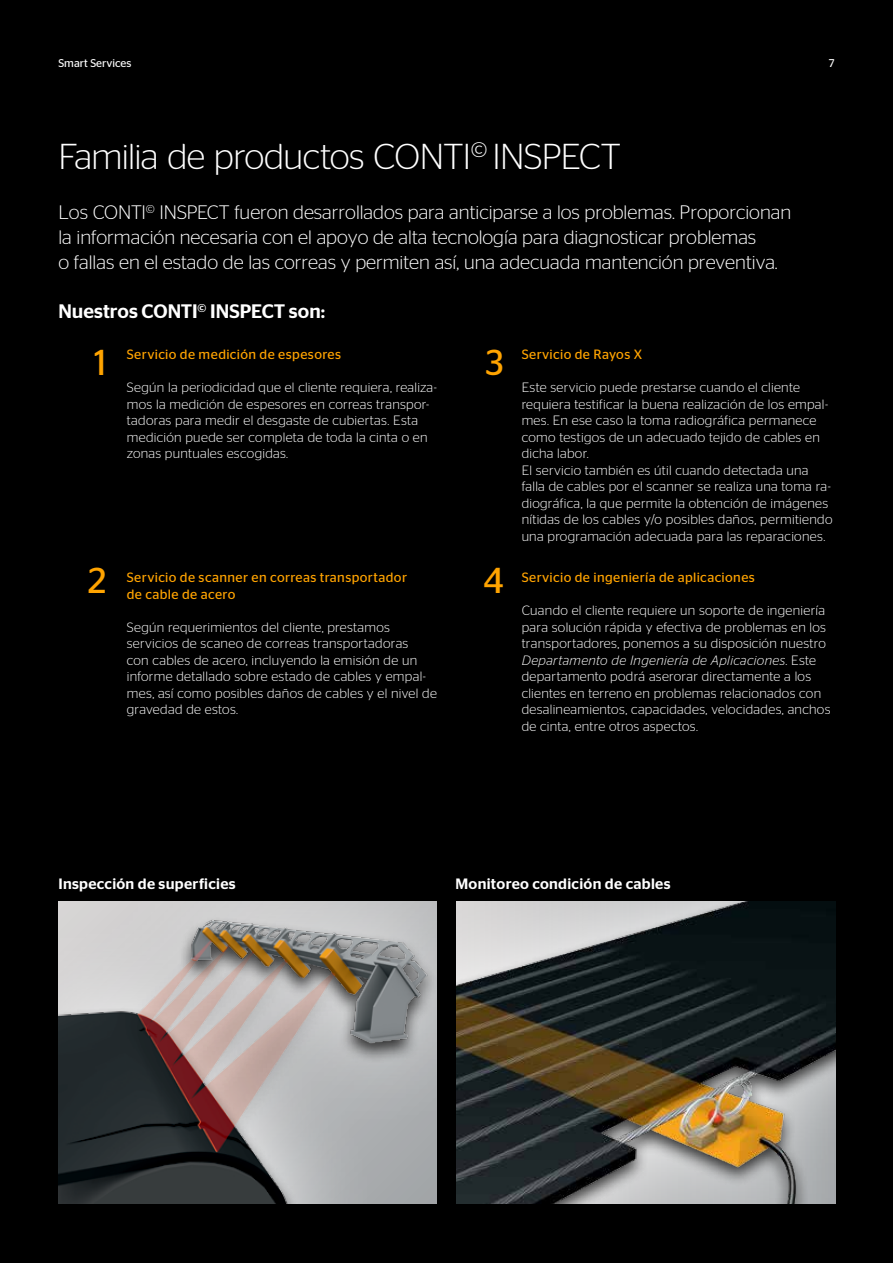
<style>
.page{position:relative;width:893px;height:1263px;background:#000}
.page>*{position:absolute;margin:0;border:0;box-sizing:border-box;transform-origin:0 0}
.t1{font:300 36px "Stag Sans";letter-spacing:-.015em;color:#fff}
.t2{font:36px "Stag Sans";color:#ffa400}
.t3{font:300 19.5px/24.8px "Stag Sans";color:#fff}
.t4{font:500 19.5px "Stag Sans";color:#fff}
.t5{font:500 15px "Stag Sans";letter-spacing:.02em;color:#fff}
.t6{font:300 13.5px/16.5px "Stag Sans";letter-spacing:.025em;color:#fff}
.t7{font:13.5px/16.5px "Stag Sans";letter-spacing:.03em;color:#ffa400}
.t8{font:11.25px "Stag Sans";color:#fff}
.s1{font-style:italic}
</style>
<div class="page">
<img style="left:58px;top:902px;width:379px;height:14px">
<div style="left:58px;top:916px;width:379px;height:288px;background:#000;opacity:.75"></div>
<div style="left:457px;top:902px;width:378px;height:302px;background:#000;opacity:.75"></div>
<p class="t8" style="left:58px;top:56px;width:75px">Smart Services</p>
<p class="t8" style="left:829px;top:56px;width:7px">7</p>
<h1 class="t1" style="left:58px;top:137px;width:564px">Familia de productos CONTI<sup>©</sup> INSPECT</h1>
<p class="t3" style="left:58px;top:200px;width:734px">Los CONTI<sup>©</sup> INSPECT fueron desarrollados para anticiparse a los problemas. Proporcionan la información necesaria con el apoyo de alta tecnología para diagnosticar problemas<br>o fallas en el estado de las correas y permiten así, una adecuada mantención preventiva.</p>
<h2 class="t4" style="left:58px;top:300px;width:268px">Nuestros CONTI<sup>©</sup> INSPECT son:</h2>
<h1 class="t2" style="left:94px;top:342px;width:14px">1</h1>
<p class="t7" style="left:522px;top:346px;width:122px">Servicio de Rayos X</p>
<p class="t6" style="left:522px;top:379px;width:312px">Este servicio puede prestarse cuando el cliente requiera testificar la buena realización de los empal&shy;mes. En ese caso la toma radiográfica permanece como testigos de un adecuado tejido de cables en dicha labor.<br>El servicio también es útil cuando detectada una falla de cables por el scanner se realiza una toma ra&shy;diográfica, la que permite la obtención de imágenes nítidas de los cables y/o posibles daños, permitiendo una programación adecuada para las reparaciones.</p>
<p class="t7" style="left:522px;top:569px;width:235px">Servicio de ingeniería de aplicaciones</p>
<p class="t6" style="left:522px;top:602px;width:310px">Cuando el cliente requiere un soporte de ingeniería para solución rápida y efectiva de problemas en los transportadores, ponemos a su disposición nuestro <span class="s1">Departamento de Ingeniería de Aplicaciones</span>. Este departamento podrá aserorar directamente a los clientes en terreno en problemas relacionados con desalineamientos, capacidades, velocidades, anchos de cinta, entre otros aspectos.</p>
<h1 class="t2" style="left:485px;top:342px;width:20px">3</h1>
<p class="t7" style="left:127px;top:346px;width:216px">Servicio de medición de espesores</p>
<p class="t6" style="left:127px;top:379px;width:312px">Según la periodicidad que el cliente requiera, realiza&shy;mos la medición de espesores en correas transpor&shy;tadoras para medir el desgaste de cubiertas. Esta medición puede ser completa de toda la cinta o en zonas puntuales escogidas.</p>
<h1 class="t2" style="left:88px;top:560px;width:20px">2</h1>
<h1 class="t2" style="left:483px;top:560px;width:22px">4</h1>
<p class="t7" style="left:127px;top:569px;width:282px">Servicio de scanner en correas transportador de cable de acero</p>
<p class="t6" style="left:127px;top:618px;width:312px">Según requerimientos del cliente, prestamos servicios de scaneo de correas transportadoras<br>con cables de acero, incluyendo la emisión de un informe detallado sobre estado de cables y empal&shy;mes, así como posibles daños de cables y el nivel de gravedad de estos.</p>
<p class="t5" style="left:58px;top:875px;width:179px">Inspección de superficies</p>
<p class="t5" style="left:455px;top:875px;width:217px">Monitoreo condición de cables</p>
</div>
